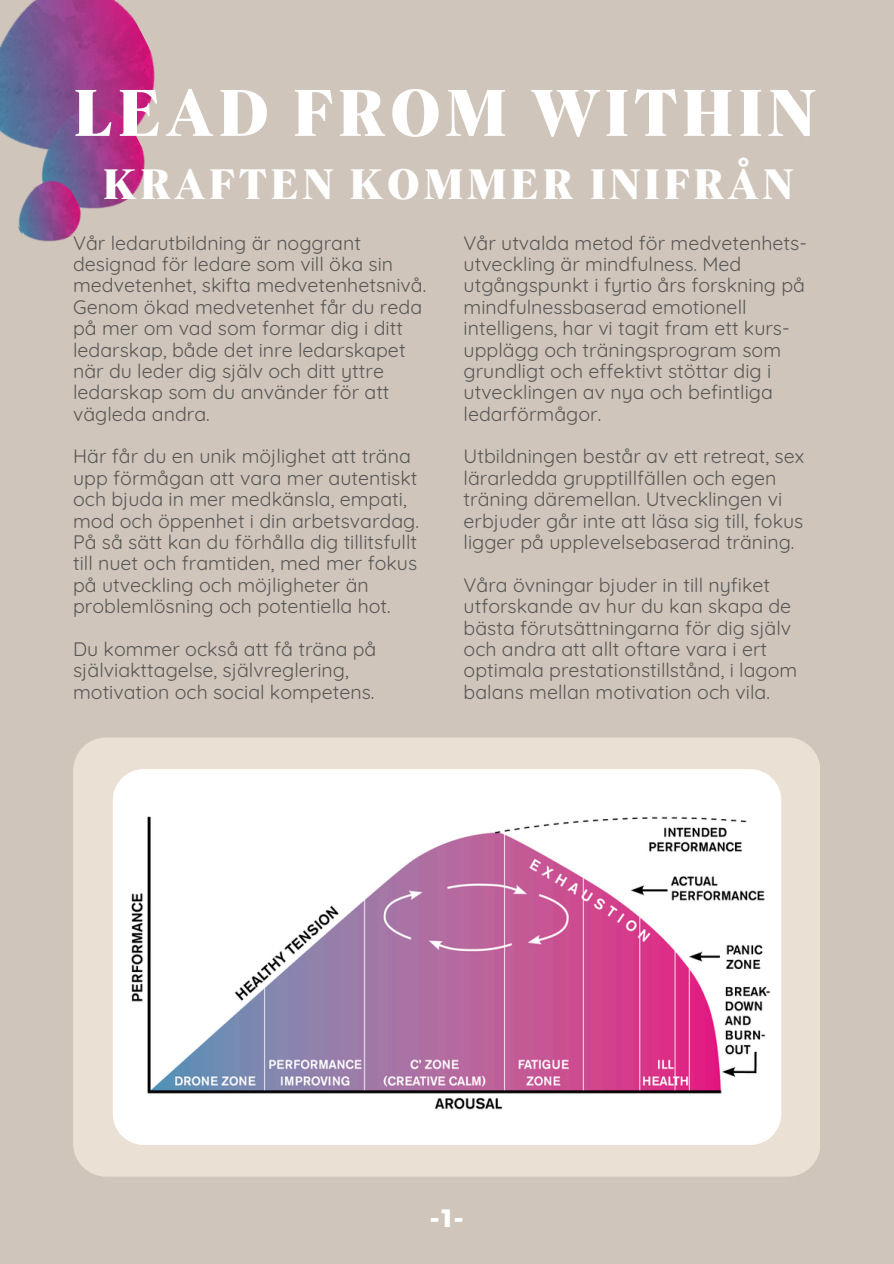
<style>
.page{position:relative;width:894px;height:1264px;background:#fff}
.page>*{position:absolute;margin:0;border:0;box-sizing:border-box;transform-origin:0 0}
.t1{font:67.5px "Carelia Upright";letter-spacing:.06em;color:#fff}
.t2{font:43.5px "Carelia Upright";letter-spacing:.08em;color:#fff}
.t3{font:800 25.5px "Montserrat";color:#fff}
.t4{font:19.5px/21.3px "Quicksand";color:#575757}
</style>
<div class="page">
<div style="left:0;top:0;width:893px;height:1263px;background:#d0c5ba"></div>
<div style="left:73px;top:737px;width:746px;height:439px;background:#ebe0d4;border-radius:33px"></div>
<img style="left:113px;top:769px;width:668px;height:375px;border-radius:31px">
<img style="left:0;top:0;width:155px;height:143px">
<img style="left:19px;top:94px;width:136px;height:115px">
<img style="left:17px;top:173px;width:73px;height:69px">
<p class="t1" style="left:73px;top:73px;width:743px">LEAD FROM WITHIN</p>
<p class="t2" style="left:103px;top:158px;width:691px">KRAFTEN KOMMER INIFRÅN</p>
<p class="t4" style="left:73px;top:232px;width:354px">Vår ledarutbildning är noggrant designad för ledare som vill öka sin medvetenhet, skifta medvetenhetsnivå.<br>Genom ökad medvetenhet får du reda på mer om vad som formar dig i ditt ledarskap, både det inre ledarskapet när du leder dig själv och ditt yttre ledarskap som du använder för att vägleda andra.</p>
<h2 class="t4" style="left:73px;top:445px;width:347px">Här får du en unik möjlighet att träna upp förmågan att vara mer autentiskt och bjuda in mer medkänsla, empati, mod och öppenhet i din arbetsvardag.<br>På så sätt kan du förhålla dig tillitsfullt till nuet och framtiden, med mer fokus på utveckling och möjligheter än problemlösning och potentiella hot.</h2>
<p class="t4" style="left:73px;top:638px;width:305px">Du kommer också att få träna på</p>
<p class="t4" style="left:73px;top:659px;width:303px">själviakttagelse, självreglering, motivation och social kompetens.</p>
<p class="t4" style="left:463px;top:232px;width:345px">Vår utvalda metod för medvetenhets&shy;utveckling är mindfulness. Med utgångspunkt i fyrtio års forskning på mindfulnessbaserad emotionell intelligens, har vi tagit fram ett kurs&shy;upplägg och träningsprogram som grundligt och effektivt stöttar dig i utvecklingen av nya och befintliga ledarförmågor.</p>
<p class="t4" style="left:463px;top:445px;width:342px">Utbildningen består av ett retreat, sex lärarledda grupptillfällen och egen träning däremellan. Utvecklingen vi erbjuder går inte att läsa sig till, fokus ligger på upplevelsebaserad träning.</p>
<p class="t4" style="left:463px;top:574px;width:335px">Våra övningar bjuder in till nyfiket utforskande av hur du kan skapa de bästa förutsättningarna för dig själv och andra att allt oftare vara i ert optimala prestationstillstånd, i lagom balans mellan motivation och vila.</p>
<h1 class="t3" style="left:429px;top:1201px;width:36px">-1-</h1>
</div>
